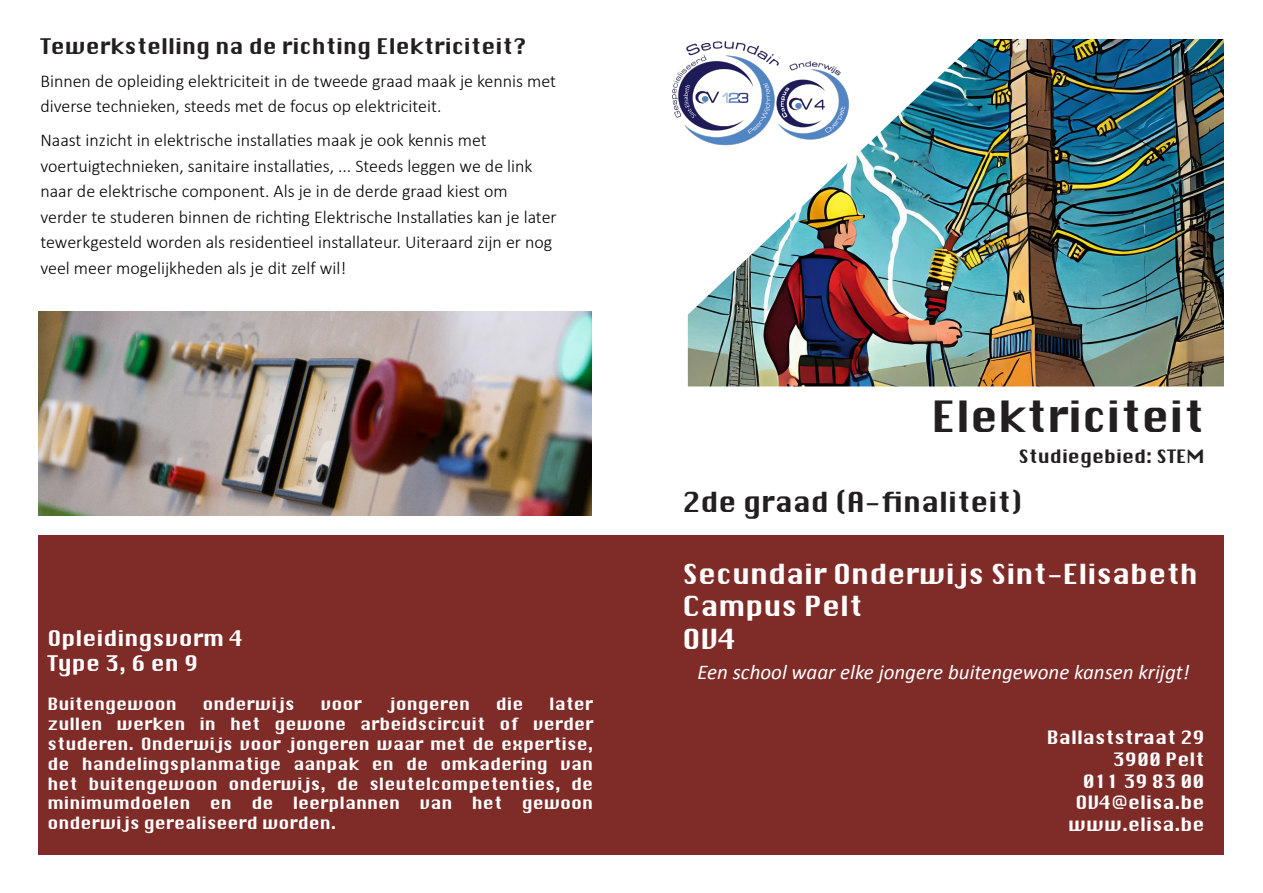
<style>
.page{position:relative;width:1263px;height:893px;background:#fff}
.page>*{position:absolute;margin:0;border:0;box-sizing:border-box;transform-origin:0 0}
.t1{font:42px "Silom";color:#231f20}
.t2{font:27px/32.4px "Silom";color:#fff}
.t3{font:27px "Silom";color:#231f20}
.t4{font:italic 21px "Calibri";color:#fff}
.t5{font:21px "Silom";color:#231f20}
.t6{font:21px "Silom";color:#fff}
.t7{font:300 18px/25.5px "Calibri";color:#000}
.t8{font:18px/21.6px "Silom";color:#fff;text-align:right}
.t9{font:18px "Silom";color:#231f20}
.t10{font:16.5px/19.8px "Silom";color:#fff;text-align:justify}
</style>
<div class="page">
<div style="left:38px;top:535px;width:1187px;height:320px;background:#7f2b27"></div>
<img style="left:672px;top:46px;width:16px;height:84px">
<img style="left:688px;top:39px;width:536px;height:347px">
<img style="left:38px;top:312px;width:554px;height:204px">
<p class="t5" style="left:40px;top:35px;width:488px">Tewerkstelling na de richting Elektriciteit?</p>
<p class="t7" style="left:40px;top:68px;width:517px">Binnen de opleiding elektriciteit in de tweede graad maak je kennis met diverse technieken, steeds met de focus op elektriciteit.</p>
<p class="t7" style="left:40px;top:127px;width:518px">Naast inzicht in elektrische installaties maak je ook kennis met voertuigtechnieken, sanitaire installaties, ... Steeds leggen we de link naar de elektrische component. Als je in de derde graad kiest om verder te studeren binnen de richting Elektrische Installaties kan je later tewerkgesteld worden als residentieel installateur. Uiteraard zijn er nog veel meer mogelijkheden als je dit zelf wil!</p>
<p class="t6" style="left:47px;top:626px;width:198px">Opleidingsvorm 4</p>
<p class="t6" style="left:47px;top:651px;width:152px">Type 3, 6 en 9</p>
<p class="t10" style="left:47px;top:695px;width:131px">Buitengewoon</p>
<p class="t10" style="left:203px;top:695px;width:94px">onderwijs</p>
<p class="t10" style="left:320px;top:695px;width:43px">voor</p>
<p class="t10" style="left:388px;top:695px;width:84px">jongeren</p>
<p class="t10" style="left:496px;top:695px;width:29px">die</p>
<p class="t10" style="left:47px;top:695px;width:547px;text-indent:502px">later zullen werken in het gewone arbeidscircuit of verder studeren. Onderwijs voor jongeren waar met de expertise, de handelingsplanmatige aanpak en de omkadering van het buitengewoon onderwijs, de sleutelcompetenties, de minimumdoelen en de leerplannen van het gewoon onderwijs gerealiseerd worden.</p>
<p class="t1" style="left:931px;top:393px;width:274px">Elektriciteit</p>
<p class="t9" style="left:1018px;top:447px;width:188px">Studiegebied: STEM</p>
<p class="t3" style="left:682px;top:486px;width:341px">2de graad (A-finaliteit)</p>
<p class="t2" style="left:682px;top:558px;width:517px">Secundair Onderwijs Sint-Elisabeth</p>
<p class="t2" style="left:682px;top:591px;width:182px">Campus Pelt<br>OV4</p>
<p class="t4" style="left:697px;top:658px;width:494px">Een school waar elke jongere buitengewone kansen krijgt!</p>
<p class="t8" style="left:1047px;top:727px;width:159px">Ballaststraat 29<br>3900 Pelt</p>
<p class="t8" style="left:1083px;top:771px;width:123px">011 39 83 00</p>
<p class="t8" style="left:1075px;top:792px;width:131px">OV4@elisa.be</p>
<p class="t8" style="left:1068px;top:814px;width:138px">www.elisa.be</p>
</div>
